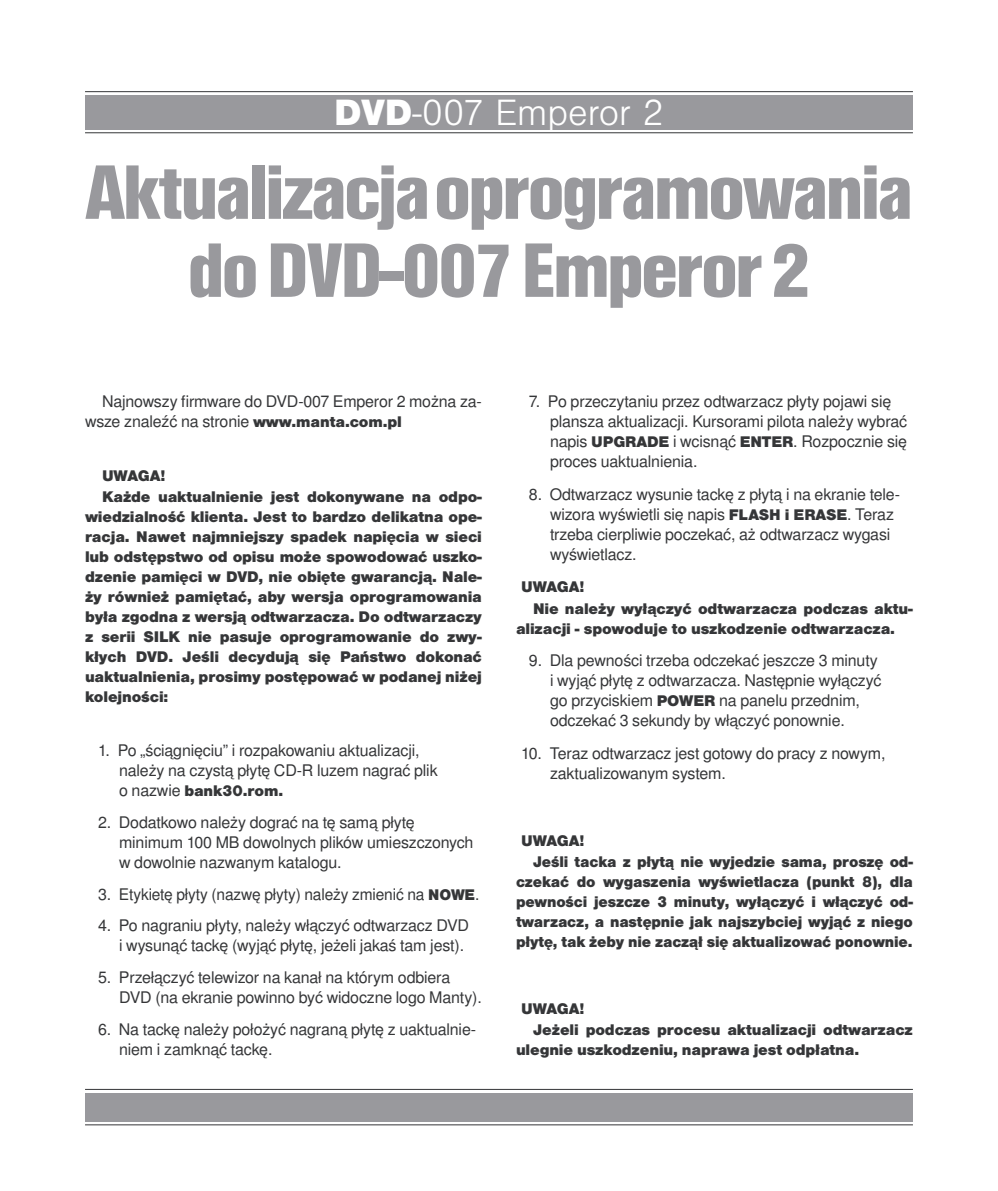
<style>
.page{position:relative;width:998px;height:1191px;background:#fff}
.page>*{position:absolute;margin:0;border:0;box-sizing:border-box;transform-origin:0 0}
._06_Tytół_I_Stopnia{font:80px/78px "Nimbus San TOT Bla Con";letter-spacing:-.03em;color:#99999d;text-align:center}
.t1{font:300 38px "Nimbus San TOT";color:#fff}
._02_Podcięty_Cyfra{font:16px/20px "Nimbus San LOT";letter-spacing:-.01em;color:#353638}
._01_Tekstowy{font:900 16px/20px "Nimbus San TOT";letter-spacing:-.01em;color:#353638;text-align:justify}
._01_Tekstowy-2{font:16px/20px "Nimbus San LOT";letter-spacing:-.01em;color:#353638}
._02_Podcięty_Cyfra-2{font:900 16px "Nimbus San TOT";letter-spacing:-.02em;color:#353638}
.s1{font-weight:900}
.s2{font-family:"Nimbus San TOT";font-weight:900}
</style>
<div class="page">
<div style="left:85px;top:95px;width:828px;height:34px;background:#99999d"></div>
<div style="left:85px;top:1093px;width:828px;height:28px;background:#99999d"></div>
<hr style="left:85px;top:91px;width:828px;height:1px;background:#353638">
<hr style="left:85px;top:132px;width:828px;height:1px;background:#353638">
<hr style="left:85px;top:1089px;width:828px;height:1px;background:#353638">
<hr style="left:85px;top:1124px;width:828px;height:1px;background:#353638">
<p class="t1" style="left:334px;top:93px;width:331px"><span class="s1">DVD</span>-007 Emperor 2</p>
<p class="_06_Tytół_I_Stopnia" style="left:85px;top:154px;width:829px">Aktualizacja oprogramowania do DVD-007 Emperor 2</p>
<p class="_01_Tekstowy-2" style="left:85px;top:391px;width:398px;text-indent:17px">Najnowszy firmware do DVD-007 Emperor 2 można za&shy;wsze znaleźć na stronie <span class="s2">www.manta.com.pl</span></p>
<p class="_01_Tekstowy" style="left:102px;top:466px;width:65px">UWAGA!</p>
<p class="_01_Tekstowy" style="left:85px;top:486px;width:398px;text-indent:17px">Każde uaktualnienie jest dokonywane na odpo&shy;wiedzialność klienta. Jest to bardzo delikatna ope&shy;racja. Nawet najmniejszy spadek napięcia w sieci lub odstępstwo od opisu może spowodować uszko&shy;dzenie pamięci w DVD, nie obięte gwarancją. Nale&shy;ży również pamiętać, aby wersja oprogramowania była zgodna z wersją odtwarzacza. Do odtwarzaczy z serii SILK nie pasuje oprogramowanie do zwy&shy;kłych DVD. Jeśli decydują się Państwo dokonać uaktualnienia, prosimy postępować w podanej niżej kolejności:</p>
<p class="_02_Podcięty_Cyfra" style="left:119px;top:741px;width:320px;text-indent:-21px">1. Po „ściągnięciu” i rozpakowaniu aktualizacji, należy na czystą płytę CD-R luzem nagrać plik o nazwie <span class="s2">bank30.rom.</span></p>
<p class="_02_Podcięty_Cyfra" style="left:119px;top:812px;width:356px;text-indent:-21px">2. Dodatkowo należy dograć na tę samą płytę minimum 100 MB dowolnych plików umieszczonych w dowolnie nazwanym katalogu.</p>
<p class="_02_Podcięty_Cyfra" style="left:98px;top:884px;width:383px">3. Etykietę płyty (nazwę płyty) należy zmienić na <span class="s2">NOWE</span>.</p>
<p class="_02_Podcięty_Cyfra" style="left:119px;top:916px;width:352px;text-indent:-21px">4. Po nagraniu płyty, należy włączyć odtwarzacz DVD i wysunąć tackę (wyjąć płytę, jeżeli jakaś tam jest).</p>
<p class="_02_Podcięty_Cyfra" style="left:119px;top:967px;width:364px;text-indent:-21px">5. Przełączyć telewizor na kanał na którym odbiera<br>DVD (na ekranie powinno być widoczne logo Manty).</p>
<p class="_02_Podcięty_Cyfra" style="left:119px;top:1019px;width:358px;text-indent:-21px">6. Na tackę należy położyć nagraną płytę z uaktualnie&shy;niem i zamknąć tackę.</p>
<p class="_02_Podcięty_Cyfra" style="left:550px;top:391px;width:359px;text-indent:-21px">7. Po przeczytaniu przez odtwarzacz płyty pojawi się plansza aktualizacji. Kursorami pilota należy wybrać napis <span class="s2">UPGRADE</span> i wcisnąć <span class="s2">ENTER</span>. Rozpocznie się proces uaktualnienia.</p>
<p class="_02_Podcięty_Cyfra" style="left:550px;top:484px;width:351px;text-indent:-21px">8. Odtwarzacz wysunie tackę z płytą i na ekranie tele&shy;wizora wyświetli się napis <span class="s2">FLASH i ERASE</span>. Teraz trzeba cierpliwie poczekać, aż odtwarzacz wygasi wyświetlacz.</p>
<p class="_02_Podcięty_Cyfra-2" style="left:521px;top:578px;width:65px">UWAGA!</p>
<p class="_01_Tekstowy" style="left:516px;top:598px;width:398px;text-indent:17px">Nie należy wyłączyć odtwarzacza podczas aktu&shy;alizacji - spowoduje to uszkodzenie odtwarzacza.</p>
<p class="_02_Podcięty_Cyfra" style="left:550px;top:651px;width:333px;text-indent:-21px">9. Dla pewności trzeba odczekać jeszcze 3 minuty i wyjąć płytę z odtwarzacza. Następnie wyłączyć go przyciskiem <span class="s2">POWER</span> na panelu przednim, odczekać 3 sekundy by włączyć ponownie.</p>
<p class="_02_Podcięty_Cyfra" style="left:550px;top:743px;width:337px;text-indent:-29px">10. Teraz odtwarzacz jest gotowy do pracy z nowym, zaktualizowanym system.</p>
<p class="_02_Podcięty_Cyfra-2" style="left:521px;top:831px;width:65px">UWAGA!</p>
<p class="_01_Tekstowy" style="left:516px;top:851px;width:398px;text-indent:17px">Jeśli tacka z płytą nie wyjedzie sama, proszę od&shy;czekać do wygaszenia wyświetlacza (punkt 8), dla pewności jeszcze 3 minuty, wyłączyć i włączyć od&shy;twarzacz, a następnie jak najszybciej wyjąć z niego płytę, tak żeby nie zaczął się aktualizować ponownie.</p>
<p class="_02_Podcięty_Cyfra-2" style="left:521px;top:999px;width:65px">UWAGA!</p>
<p class="_01_Tekstowy" style="left:516px;top:1019px;width:398px;text-indent:17px">Jeżeli podczas procesu aktualizacji odtwarzacz ulegnie uszkodzeniu, naprawa jest odpłatna.</p>
</div>
